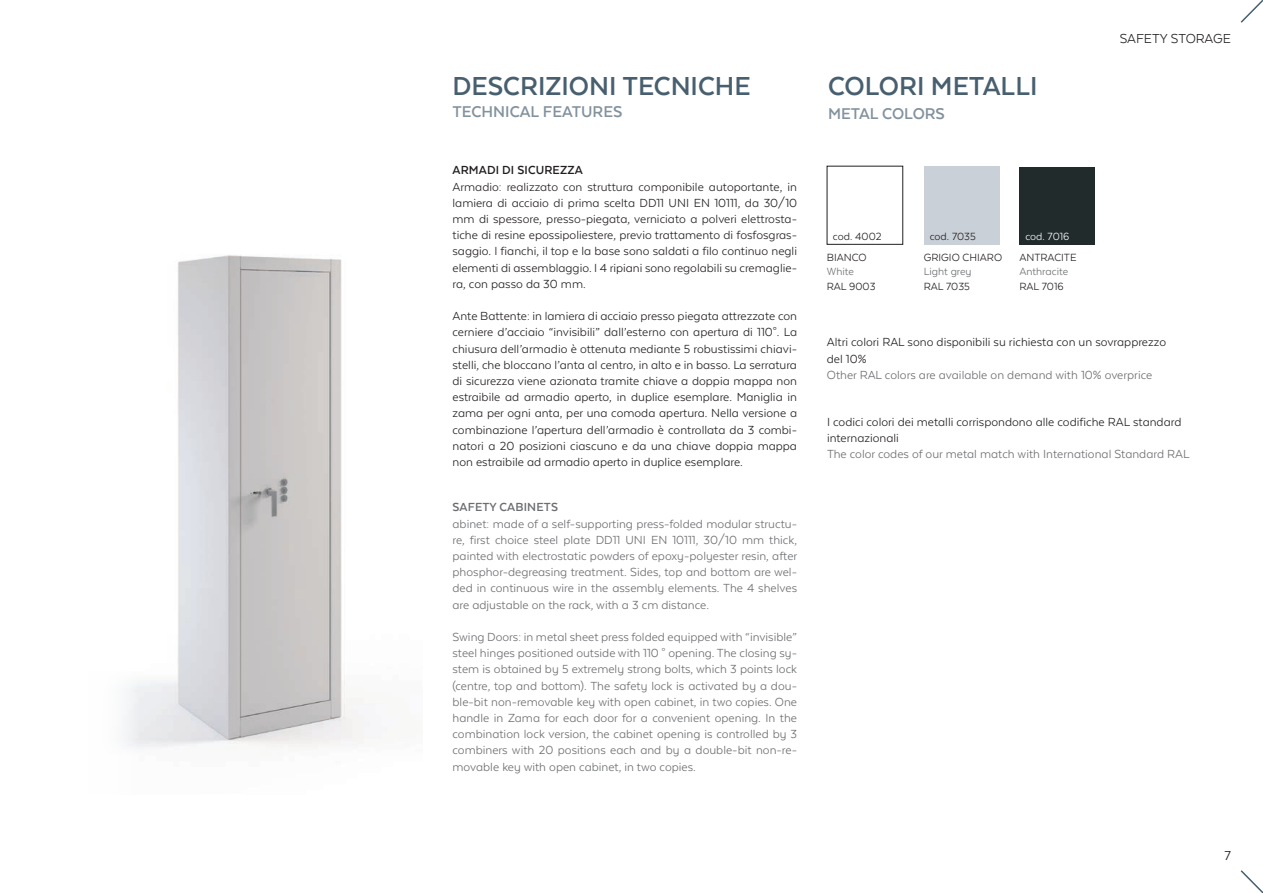
<style>
.page{position:relative;width:1263px;height:893px;background:#fff}
.page>*{position:absolute;margin:0;border:0;box-sizing:border-box;transform-origin:0 0}
.t1{font:700 30px "Texta Alt";color:#475f6e}
.t2{font:700 18px "Texta Alt";color:#82929e}
.Sottotitolo_ITA{font:15px "Texta Alt";color:#231f20}
.descrizione_dettagli_ita{font:13.5px/16.2px "Texta Alt";color:#231f20;text-align:justify}
.descrizione_dettagli_en{font:13.5px/16.2px "Texta Alt";color:#6c6d70;text-align:justify}
.articoli_9_nero_ita{font:13.5px/16.2px "Texta Alt";color:#231f20}
.articoli_9_grigio_en{font:13.5px "Texta Alt";color:#6c6d70}
.Caratteristiche_tecniche_testo{font:700 13.5px "Texta Alt";letter-spacing:.01em;color:#231f20}
.Caratteristiche_tecniche_testo_-_ENG{font:700 13.5px "Texta Alt";letter-spacing:.01em;color:#6c6d70}
.t3{font:12px "Texta Alt";color:#231f20}
.t4{font:12px "Texta Alt";color:#6c6d70}
.t5{font:12px "Texta Alt";color:#fff}
</style>
<div class="page">
<svg style="left:1240px;top:870px;width:23px;height:23px"></svg>
<svg style="left:1240px;top:0;width:23px;height:23px"></svg>
<div style="left:924px;top:166px;width:75px;height:78px;background:#c9d0d7"></div>
<div style="left:1019px;top:167px;width:76px;height:77px;background:#212b2c"></div>
<img style="left:125px;top:255px;width:245px;height:494px">
<p class="t1" style="left:452px;top:70px;width:300px">DESCRIZIONI TECNICHE</p>
<p class="t1" style="left:828px;top:70px;width:211px">COLORI METALLI</p>
<p class="t2" style="left:828px;top:104px;width:118px">METAL COLORS</p>
<p class="t2" style="left:452px;top:102px;width:171px">TECHNICAL FEATURES</p>
<p class="Sottotitolo_ITA" style="left:1120px;top:31px;width:113px">SAFETY STORAGE</p>
<p class="Caratteristiche_tecniche_testo" style="left:452px;top:163px;width:132px">ARMADI DI SICUREZZA</p>
<p class="descrizione_dettagli_ita" style="left:452px;top:178px;width:346px">Armadio: realizzato con struttura componibile autoportante, in lamiera di acciaio di prima scelta DD11 UNI EN 10111, da 30/10 mm di spessore, presso-piegata, verniciato a polveri elettrosta&shy;tiche di resine epossipoliestere, previo trattamento di fosfosgras&shy;saggio. I fianchi, il top e la base sono saldati a filo continuo negli elementi di assemblaggio. I 4 ripiani sono regolabili su cremaglie&shy;ra, con passo da 30 mm.</p>
<p class="descrizione_dettagli_ita" style="left:452px;top:308px;width:346px">Ante Battente: in lamiera di acciaio presso piegata attrezzate con cerniere d’acciaio “invisibili” dall’esterno con apertura di 110°. La chiusura dell’armadio è ottenuta mediante 5 robustissimi chiavi&shy;stelli, che bloccano l’anta al centro, in alto e in basso. La serratura di sicurezza viene azionata tramite chiave a doppia mappa non estraibile ad armadio aperto, in duplice esemplare. Maniglia in zama per ogni anta, per una comoda apertura. Nella versione a combinazione l’apertura dell’armadio è controllata da 3 combi&shy;natori a 20 posizioni ciascuno e da una chiave doppia mappa non estraibile ad armadio aperto in duplice esemplare.</p>
<p class="Caratteristiche_tecniche_testo_-_ENG" style="left:452px;top:500px;width:107px">SAFETY CABINETS</p>
<p class="descrizione_dettagli_en" style="left:452px;top:515px;width:346px">abinet: made of a self-supporting press-folded modular structu&shy;re, first choice steel plate DD11 UNI EN 10111, 30/10 mm thick, painted with electrostatic powders of epoxy-polyester resin, after phosphor-degreasing treatment. Sides, top and bottom are wel&shy;ded in continuous wire in the assembly elements. The 4 shelves are adjustable on the rack, with a 3 cm distance.</p>
<p class="descrizione_dettagli_en" style="left:452px;top:629px;width:346px">Swing Doors: in metal sheet press folded equipped with “invisible” steel hinges positioned outside with 110 ° opening. The closing sy&shy;stem is obtained by 5 extremely strong bolts, which 3 points lock (centre, top and bottom). The safety lock is activated by a dou&shy;ble-bit non-removable key with open cabinet, in two copies. One handle in Zama for each door for a convenient opening. In the combination lock version, the cabinet opening is controlled by 3 combiners with 20 positions each and by a double-bit non-re&shy;movable key with open cabinet, in two copies.</p>
<p class="t3" style="left:833px;top:230px;width:50px">cod. 4002</p>
<p class="t3" style="left:930px;top:230px;width:48px">cod. 7035</p>
<p class="t5" style="left:1025px;top:230px;width:46px">cod. 7016</p>
<p class="t3" style="left:827px;top:251px;width:41px">BIANCO</p>
<p class="t4" style="left:827px;top:266px;width:29px">White</p>
<p class="t3" style="left:827px;top:280px;width:50px">RAL 9003</p>
<p class="t3" style="left:924px;top:251px;width:80px">GRIGIO CHIARO</p>
<p class="t4" style="left:924px;top:266px;width:49px">Light grey</p>
<p class="t3" style="left:924px;top:280px;width:48px">RAL 7035</p>
<p class="t3" style="left:1019px;top:251px;width:59px">ANTRACITE</p>
<p class="t4" style="left:1019px;top:266px;width:50px">Anthracite</p>
<p class="t3" style="left:1019px;top:280px;width:46px">RAL 7016</p>
<p class="articoli_9_nero_ita" style="left:827px;top:334px;width:341px">Altri colori RAL sono disponibili su richiesta con un sovrapprezzo del 10%</p>
<p class="articoli_9_grigio_en" style="left:827px;top:368px;width:327px">Other RAL colors are available on demand with 10% overprice</p>
<p class="articoli_9_nero_ita" style="left:827px;top:414px;width:356px">I codici colori dei metalli corrispondono alle codifiche RAL standard internazionali</p>
<p class="articoli_9_grigio_en" style="left:827px;top:447px;width:364px">The color codes of our metal match with International Standard RAL</p>
<p class="Sottotitolo_ITA" style="left:1224px;top:847px;width:8px">7</p>
</div>
